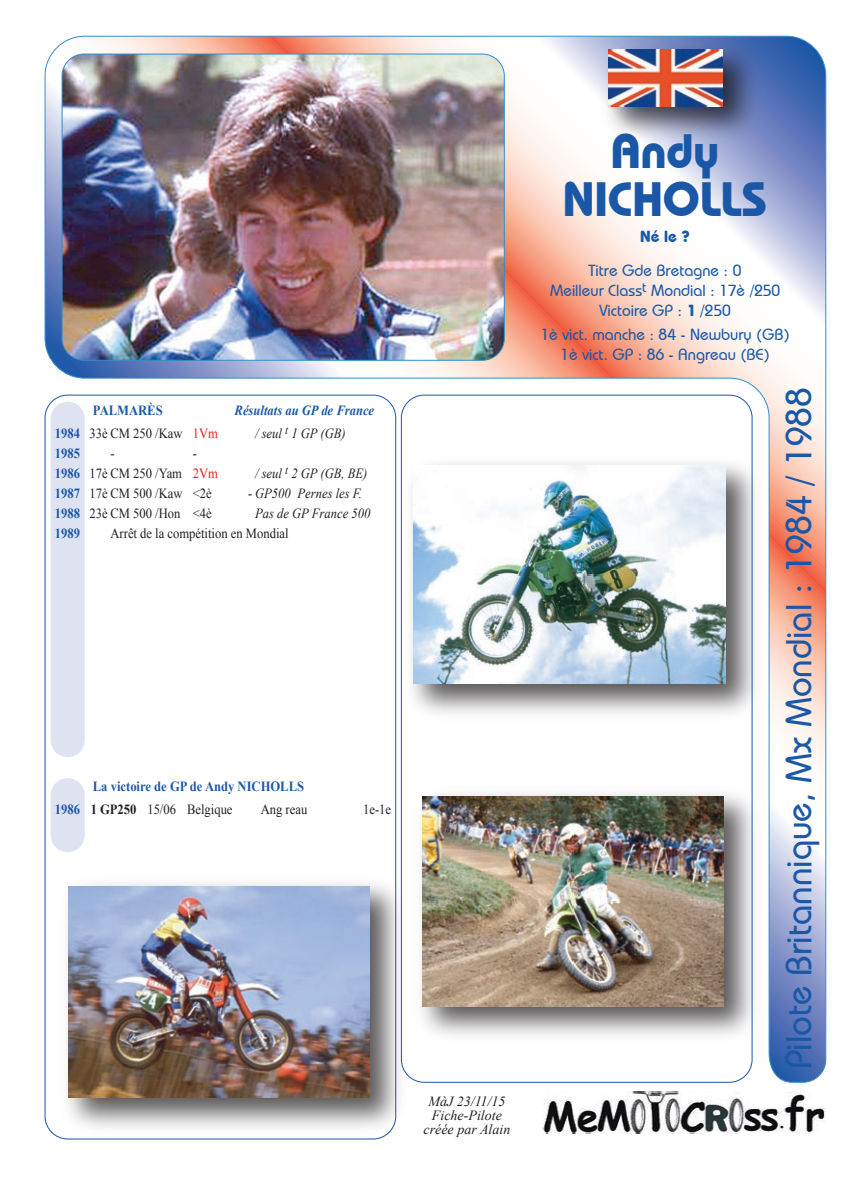
<style>
.page{position:relative;width:842px;height:1191px;background:#fff}
.page>*{position:absolute;margin:0;border:0;box-sizing:border-box;transform-origin:0 0}
.t1{font:700 48px/48px "Bauhaus IT Cby BT";color:#1a58a7;text-align:center}
.t2{font:500 36px "Bauhaus IT Cby BT";color:#1a58a7}
.t3{font:500 16px/20px "Bauhaus IT Cby BT";color:#1a58a7;text-align:center}
.t4{font:700 16px "Bauhaus IT Cby BT";color:#1a58a7}
.t5{font:14px/20px "Times New Roman";color:#231f20;scale:.9 1}
.t6{font:italic 14px "Times New Roman";color:#231f20;scale:.9 1}
.t7{font:700 14px/20px "Times New Roman";color:#1a58a7;text-align:justify;scale:.9 1}
.t8{font:italic 14px/14px "Times New Roman";color:#231f20;text-align:center}
.t9{font:italic 700 14px "Times New Roman";color:#1a58a7;scale:.9 1}
.s1{color:#ee1d23}
.s2{font-style:italic}
.s3{font-weight:700;color:#1a58a7}
.s4{font-weight:700}
</style>
<div class="page">
<svg style="left:44px;top:414px;width:353px;height:725px"></svg>
<img style="left:542px;top:1091px;width:284px;height:42px">
<img style="left:45px;top:36px;width:781px;height:1046px">
<img style="left:592px;top:35px;width:176px;height:116px">
<img style="left:609px;top:50px;width:113px;height:56px">
<svg style="left:51px;top:778px;width:34px;height:74px;background:#e1e4f2"></svg>
<p class="t7" style="left:55px;top:423px;width:29px">1984<br>1985<br>1986<br>1987<br>1988<br>1989</p>
<p class="t7" style="left:93px;top:400px;width:79px">PALMARÈS</p>
<p class="t9" style="left:235px;top:400px;width:157px">Résultats au GP de France</p>
<p class="t5" style="left:89px;top:423px;width:144px">33è CM 250 /Kaw <span class="s1">1Vm</span></p>
<p class="t6" style="left:255px;top:423px;width:102px">/ seul <sup>t</sup> 1 GP (GB)</p>
<p class="t6" style="left:111px;top:443px;width:6px">-</p>
<p class="t5" style="left:89px;top:443px;width:144px;text-indent:103px"><span class="s2">-<br></span>17è CM 250 /Yam <span class="s1">2Vm</span></p>
<p class="t6" style="left:255px;top:463px;width:126px">/ seul <sup>t</sup> 2 GP (GB, BE)</p>
<p class="t5" style="left:89px;top:483px;width:137px">17è CM 500 /Kaw &lt;2è</p>
<p class="t6" style="left:248px;top:483px;width:128px">- GP500 Pernes les F.</p>
<p class="t5" style="left:89px;top:503px;width:137px">23è CM 500 /Hon &lt;4è</p>
<p class="t6" style="left:255px;top:503px;width:130px">Pas de GP France 500</p>
<p class="t5" style="left:111px;top:523px;width:199px">Arrêt de la compétition en Mondial</p>
<p class="t7" style="left:93px;top:776px;width:236px">La victoire de GP de Andy NICHOLLS</p>
<p class="t5" style="left:55px;top:799px;width:199px"><span class="s3">1986</span> <span class="s4">1 GP250</span> 15/06 Belgique</p>
<p class="t5" style="left:261px;top:799px;width:53px">Ang reau</p>
<p class="t5" style="left:363px;top:799px;width:33px">1e-1e</p>
<p class="t8" style="left:423px;top:1094px;width:88px">MàJ 23/11/15<br>Fiche-Pilote créée par Alain</p>
<h1 class="t1" style="left:563px;top:127px;width:206px">Andy<br>NICHOLLS</h1>
<p class="t4" style="left:640px;top:226px;width:51px">Né le ?</p>
<p class="t3" style="left:550px;top:260px;width:232px">Titre Gde Bretagne : 0<br>Meilleur Class<sup>t</sup> Mondial : 17è /250<br>Victoire GP : <span class="s4">1</span> /250</p>
<p class="t3" style="left:540px;top:324px;width:251px">1è vict. manche : 84 - Newbury (GB)<br>1è vict. GP : 86 - Angreau (BE)</p>
<h2 class="t2" style="left:777px;top:1069px;width:683px;rotate:-90deg">Pilote Britannique, Mx Mondial : 1984 / 1988</h2>
</div>
